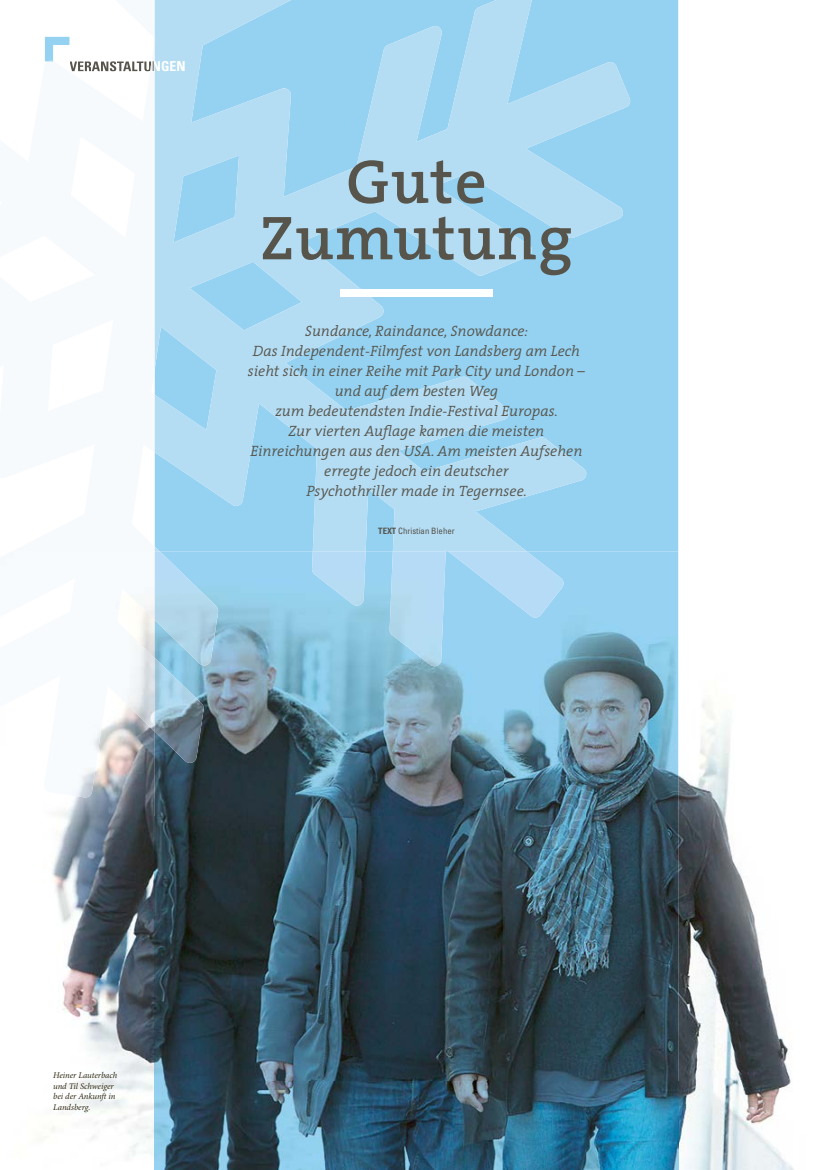
<style>
.page{position:relative;width:833px;height:1170px;background:#fff}
.page>*{position:absolute;margin:0;border:0;box-sizing:border-box;transform-origin:0 0}
.t1{font:600 62.5px/56.2px "The Serif";letter-spacing:.02em;color:#57544b;text-align:center}
.t2{font:italic 300 15px/20px "The Serif";color:#57544b;text-align:center}
.t3{font:italic 8.75px/10.6px "Minion Pro";letter-spacing:-.005em;color:#2f2912}
.t4{font:condensed 8.75px "Univers";color:#57544b}
.s1{font-weight:700}
</style>
<div class="page">
<img style="left:41px;top:551px;width:752px;height:618px">
<div style="left:631px;top:0;width:47px;height:551px;background:#95d2f2"></div>
<img style="left:155px;top:551px;width:523px;height:618px">
<svg style="left:45px;top:0;width:110px;height:551px"></svg>
<img style="left:41px;top:551px;width:114px;height:246px">
<svg style="left:155px;top:0;width:476px;height:551px;background:#a3d7f2"></svg>
<img style="left:312px;top:551px;width:251px;height:115px">
<svg style="left:155px;top:546px;width:5px;height:5px"></svg>
<img style="left:155px;top:551px;width:63px;height:211px">
<div style="left:340px;top:289px;width:153px;height:8px;background:#fff"></div>
<div style="left:155px;top:61px;width:30px;height:10px;background:#b4ddf4"></div>
<svg style="left:45px;top:37px;width:110px;height:34px"></svg>
<h1 class="t1" style="left:260px;top:152px;width:314px">Gute<br>Zumutung</h1>
<p class="t2" style="left:248px;top:320px;width:339px">Sundance, Raindance, Snowdance:<br>Das Independent-Filmfest von Landsberg am Lech sieht sich in einer Reihe mit Park City und London – und auf dem besten Weg<br>zum bedeutendsten Indie-Festival Europas.<br>Zur vierten Auflage kamen die meisten Einreichungen aus den USA. Am meisten Aufsehen erregte jedoch ein deutscher<br>Psychothriller made in Tegernsee.</p>
<p class="t4" style="left:378px;top:525px;width:78px"><span class="s1">TEXT</span> Christian Bleher</p>
<p class="t3" style="left:53px;top:1069px;width:66px">Heiner Lauterbach und Til Schweiger bei der Ankunft in<br>Landsberg.</p>
</div>
